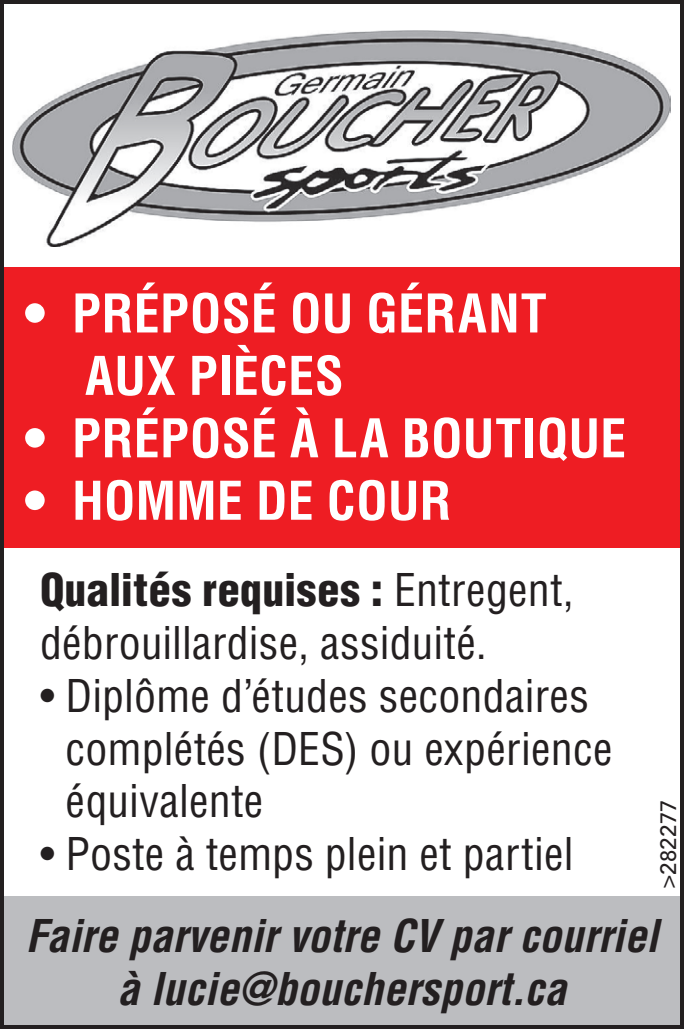
<style>
.page{position:relative;width:684px;height:1029px;background:#fff}
.page>*{position:absolute;margin:0;border:0;box-sizing:border-box;transform-origin:0 0}
.t1{font:700 condensed 52px/62.4px "Helvetica LT Std";letter-spacing:.005em;color:#fff}
.t2{font:condensed 44px/52.8px "Helvetica LT Std";letter-spacing:.005em;color:#231f20}
.t3{font:italic 700 condensed 44px/52.8px "Helvetica LT Std";color:#231f20;text-align:center}
.t4{font:500 22px "Avenir LT Std";letter-spacing:.02em;color:#231f20}
.s1{font-weight:900}
</style>
<div class="page">
<div style="left:0;top:267px;width:684px;height:280px;background:#ee1d23"></div>
<div style="left:0;top:896px;width:684px;height:133px;background:#bcbdc0"></div>
<img style="left:12px;top:31px;width:659px;height:215px">
<div style="left:0;top:0;width:684px;height:1029px;border:4px solid #231f20"></div>
<p class="t1" style="left:85px;top:282px;width:463px;text-indent:-61px">• PRÉPOSÉ OU GÉRANT<br>AUX PIÈCES</p>
<p class="t1" style="left:24px;top:407px;width:604px">• PRÉPOSÉ À LA BOUTIQUE</p>
<p class="t1" style="left:24px;top:469px;width:429px">• HOMME DE COUR</p>
<p class="t2" style="left:40px;top:563px;width:535px"><span class="s1">Qualités requises :</span> Entregent, débrouillardise, assiduité.</p>
<p class="t2" style="left:66px;top:669px;width:549px;text-indent:-26px">• Diplôme d’études secondaires complétés (DES) ou expérience équivalente</p>
<p class="t2" style="left:40px;top:827px;width:535px">• Poste à temps plein et partiel</p>
<p class="t4" style="left:656px;top:889px;width:91px;rotate:-90deg">&gt;282277</p>
<p class="t3" style="left:25px;top:910px;width:634px">Faire parvenir votre CV par courriel à lucie@bouchersport.ca</p>
</div>
